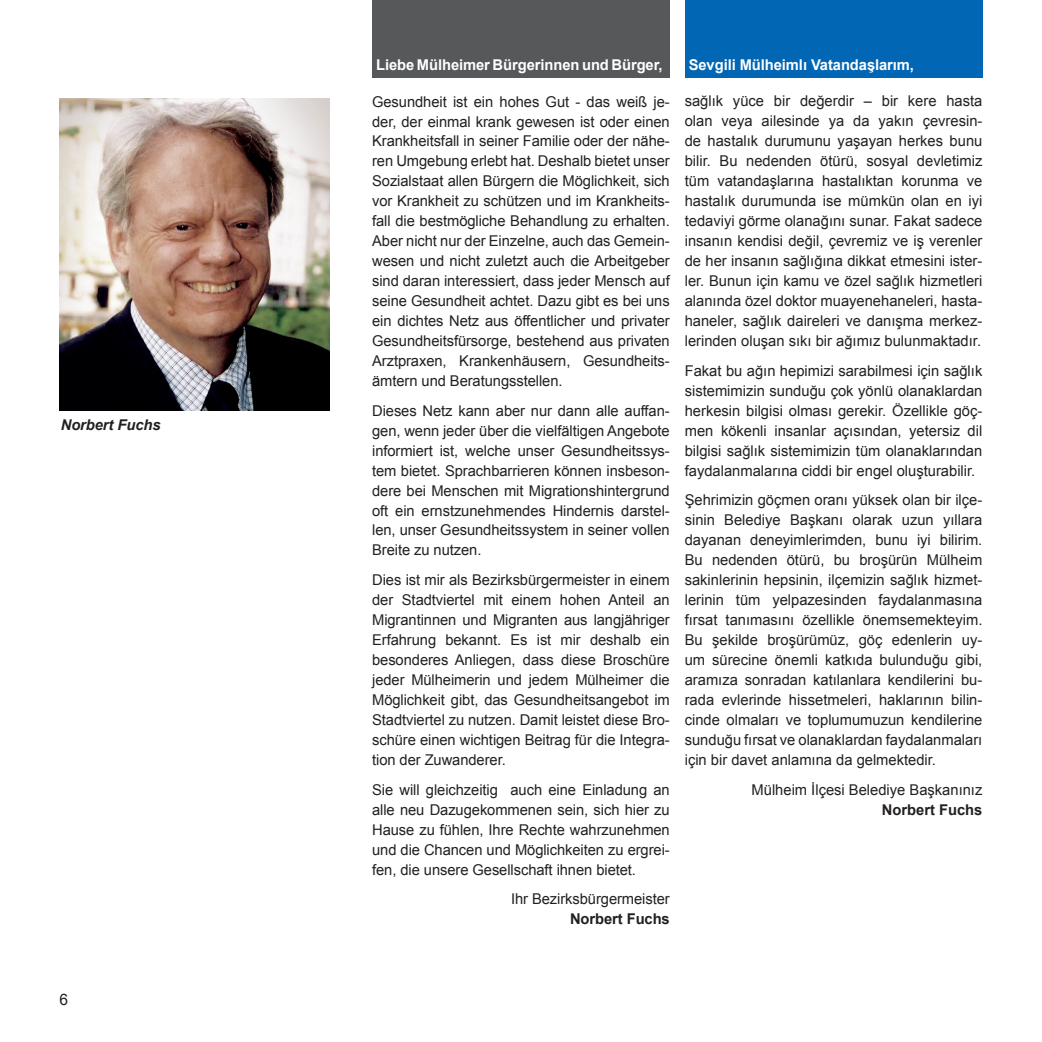
<style>
.page{position:relative;width:1042px;height:1042px;background:#fff}
.page>*{position:absolute;margin:0;border:0;box-sizing:border-box;transform-origin:0 0}
.t1{font:15.75px "Arial";color:#231f20}
.t2{font:14.88px/19.9px "Arial";letter-spacing:-.005em;color:#231f20;text-align:justify}
.t3{font:700 14.88px "Arial";letter-spacing:-.005em;color:#fff}
.t4{font:700 14.88px "Arial";letter-spacing:-.005em;color:#231f20}
.t5{font:italic 700 14.88px "Arial";letter-spacing:-.005em;color:#231f20}
</style>
<div class="page">
<div style="left:372px;top:0;width:298px;height:77px;background:#57585a"></div>
<div style="left:685px;top:0;width:297px;height:77px;background:#0166b3"></div>
<img style="left:60px;top:99px;width:269px;height:312px">
<p class="t5" style="left:61px;top:415px;width:101px">Norbert Fuchs</p>
<p class="t1" style="left:60px;top:989px;width:10px">6</p>
<p class="t3" style="left:376px;top:55px;width:288px">Liebe Mülheimer Bürgerinnen und Bürger,</p>
<p class="t2" style="left:372px;top:91px;width:299px">Gesundheit ist ein hohes Gut - das weiß je&shy;der, der einmal krank gewesen ist oder einen Krankheitsfall in seiner Familie oder der nähe&shy;ren Umgebung erlebt hat. Deshalb bietet unser Sozialstaat allen Bürgern die Möglichkeit, sich vor Krankheit zu schützen und im Krankheits&shy;fall die bestmögliche Behandlung zu erhalten.<br>Aber nicht nur der Einzelne, auch das Gemein&shy;wesen und nicht zuletzt auch die Arbeitgeber sind daran interessiert, dass jeder Mensch auf seine Gesundheit achtet. Dazu gibt es bei uns ein dichtes Netz aus öffentlicher und privater Gesundheitsfürsorge, bestehend aus privaten Arztpraxen, Krankenhäusern, Gesundheits&shy;ämtern und Beratungsstellen.</p>
<p class="t2" style="left:372px;top:401px;width:299px">Dieses Netz kann aber nur dann alle auffan&shy;gen, wenn jeder über die vielfältigen Angebote informiert ist, welche unser Gesundheitssys&shy;tem bietet. Sprachbarrieren können insbeson&shy;dere bei Menschen mit Migrationshintergrund oft ein ernstzunehmendes Hindernis darstel&shy;len, unser Gesundheitssystem in seiner vollen Breite zu nutzen.</p>
<p class="t2" style="left:372px;top:570px;width:299px">Dies ist mir als Bezirksbürgermeister in einem der Stadtviertel mit einem hohen Anteil an Migrantinnen und Migranten aus langjähriger Erfahrung bekannt. Es ist mir deshalb ein besonderes Anliegen, dass diese Broschüre jeder Mülheimerin und jedem Mülheimer die Möglichkeit gibt, das Gesundheitsangebot im Stadtviertel zu nutzen. Damit leistet diese Bro&shy;schüre einen wichtigen Beitrag für die Integra&shy;tion der Zuwanderer.</p>
<p class="t2" style="left:372px;top:780px;width:299px">Sie will gleichzeitig auch eine Einladung an alle neu Dazugekommenen sein, sich hier zu Hause zu fühlen, Ihre Rechte wahrzunehmen und die Chancen und Möglichkeiten zu ergrei&shy;fen, die unsere Gesellschaft ihnen bietet.</p>
<p class="t2" style="left:511px;top:889px;width:160px">Ihr Bezirksbürgermeister</p>
<p class="t4" style="left:570px;top:909px;width:101px">Norbert Fuchs</p>
<p class="t3" style="left:689px;top:55px;width:227px">Sevgili Mülheimlı Vatandaşlarım,</p>
<p class="t2" style="left:685px;top:91px;width:299px">sağlık yüce bir değerdir – bir kere hasta olan veya ailesinde ya da yakın çevresin&shy;de hastalık durumunu yaşayan herkes bunu bilir. Bu nedenden ötürü, sosyal devletimiz tüm vatandaşlarına hastalıktan korunma ve hastalık durumunda ise mümkün olan en iyi tedaviyi görme olanağını sunar. Fakat sadece insanın kendisi değil, çevremiz ve iş verenler de her insanın sağlığına dikkat etmesini ister&shy;ler. Bunun için kamu ve özel sağlık hizmetleri alanında özel doktor muayenehaneleri, hasta&shy;haneler, sağlık daireleri ve danışma merkez&shy;lerinden oluşan sıkı bir ağımız bulunmaktadır.</p>
<p class="t2" style="left:685px;top:361px;width:299px">Fakat bu ağın hepimizi sarabilmesi için sağlık sistemimizin sunduğu çok yönlü olanaklardan herkesin bilgisi olması gerekir. Özellikle göç&shy;men kökenli insanlar açısından, yetersiz dil bilgisi sağlık sistemimizin tüm olanaklarından faydalanmalarına ciddi bir engel oluşturabilir.</p>
<p class="t2" style="left:685px;top:490px;width:299px">Şehrimizin göçmen oranı yüksek olan bir ilçe&shy;sinin Belediye Başkanı olarak uzun yıllara dayanan deneyimlerimden, bunu iyi bilirim.<br>Bu nedenden ötürü, bu broşürün Mülheim sakinlerinin hepsinin, ilçemizin sağlık hizmet&shy;lerinin tüm yelpazesinden faydalanmasına fırsat tanımasını özellikle önemsemekteyim.<br>Bu şekilde broşürümüz, göç edenlerin uy&shy;um sürecine önemli katkıda bulunduğu gibi, aramıza sonradan katılanlara kendilerini bu&shy;rada evlerinde hissetmeleri, haklarının bilin&shy;cinde olmaları ve toplumumuzun kendilerine sunduğu fırsat ve olanaklardan faydalanmaları için bir davet anlamına da gelmektedir.</p>
<p class="t2" style="left:751px;top:779px;width:232px">Mülheim İlçesi Belediye Başkanınız</p>
<p class="t4" style="left:882px;top:799px;width:102px">Norbert Fuchs</p>
</div>
